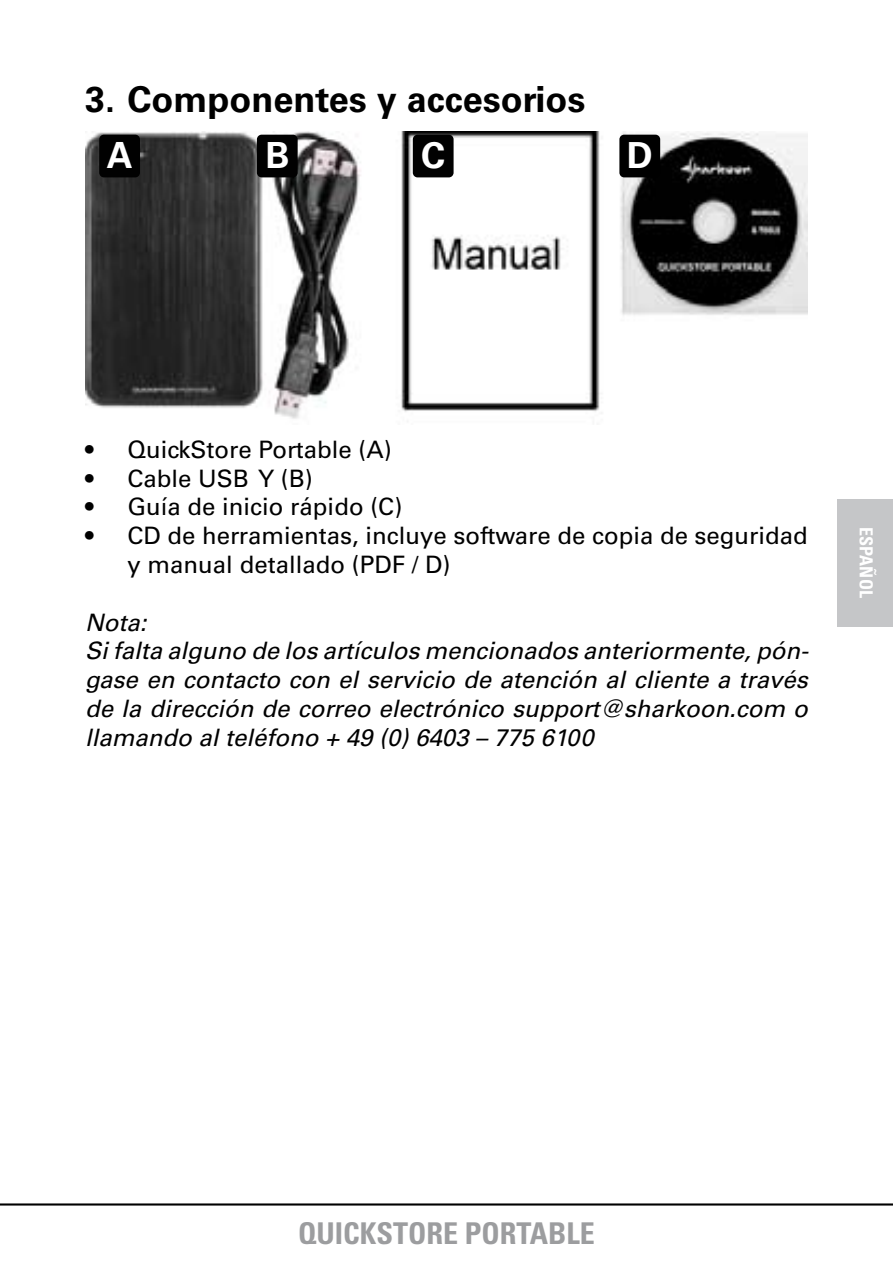
<style>
.page{position:relative;width:893px;height:1263px;background:#fff}
.page>*{position:absolute;margin:0;border:0;box-sizing:border-box;transform-origin:0 0}
.t1{font:700 36px "Univers";color:#000}
.t2{font:700 36px "Univers";color:#fff}
.t3{font:700 condensed 30px "Univers";color:#9c9d9f}
.t4{font:italic 24px/28.8px "Univers";color:#000}
.t5{font:24px/28.8px "Univers";color:#000}
.t6{font:700 condensed 18px "Univers";color:#fff}
</style>
<div class="page">
<hr style="left:0;top:1203px;width:893px;height:2px;background:#000">
<img style="left:85px;top:131px;width:723px;height:288px">
<div style="left:837px;top:499px;width:56px;height:127px;background:#c5c6c8"></div>
<div style="left:619px;top:135px;width:41px;height:42px;background:#000;border-radius:5px"></div>
<div style="left:99px;top:135px;width:41px;height:42px;background:#010101;border-radius:5px"></div>
<div style="left:257px;top:135px;width:41px;height:42px;background:#010101;border-radius:5px"></div>
<div style="left:413px;top:135px;width:41px;height:42px;background:#010101;border-radius:5px"></div>
<h1 class="t1" style="left:85px;top:78px;width:502px">3. Componentes y accesorios</h1>
<h1 class="t2" style="left:107px;top:134px;width:27px">A</h1>
<h1 class="t2" style="left:265px;top:134px;width:26px">B</h1>
<h1 class="t2" style="left:421px;top:134px;width:26px">C</h1>
<h1 class="t2" style="left:627px;top:134px;width:27px">D</h1>
<p class="t5" style="left:85px;top:435px;width:308px">• QuickStore Portable (A)</p>
<p class="t5" style="left:85px;top:464px;width:229px">• Cable USB Y (B)</p>
<p class="t5" style="left:85px;top:492px;width:319px">• Guía de inicio rápido (C)</p>
<p class="t5" style="left:128px;top:521px;width:682px;text-indent:-43px">• CD de herramientas, incluye software de copia de seguridad y manual detallado (PDF / D)</p>
<p class="t4" style="left:85px;top:608px;width:725px">Nota:<br>Si falta alguno de los artículos mencionados anteriormente, pón&shy;gase en contacto con el servicio de atención al cliente a través de la dirección de correo electrónico support@sharkoon.com o llamando al teléfono + 49 (0) 6403 – 775 6100</p>
<p class="t6" style="left:877px;top:527px;width:72px;rotate:90deg">ESPAÑOL</p>
<p class="t3" style="left:298px;top:1215px;width:298px">QUICKSTORE PORTABLE</p>
</div>
